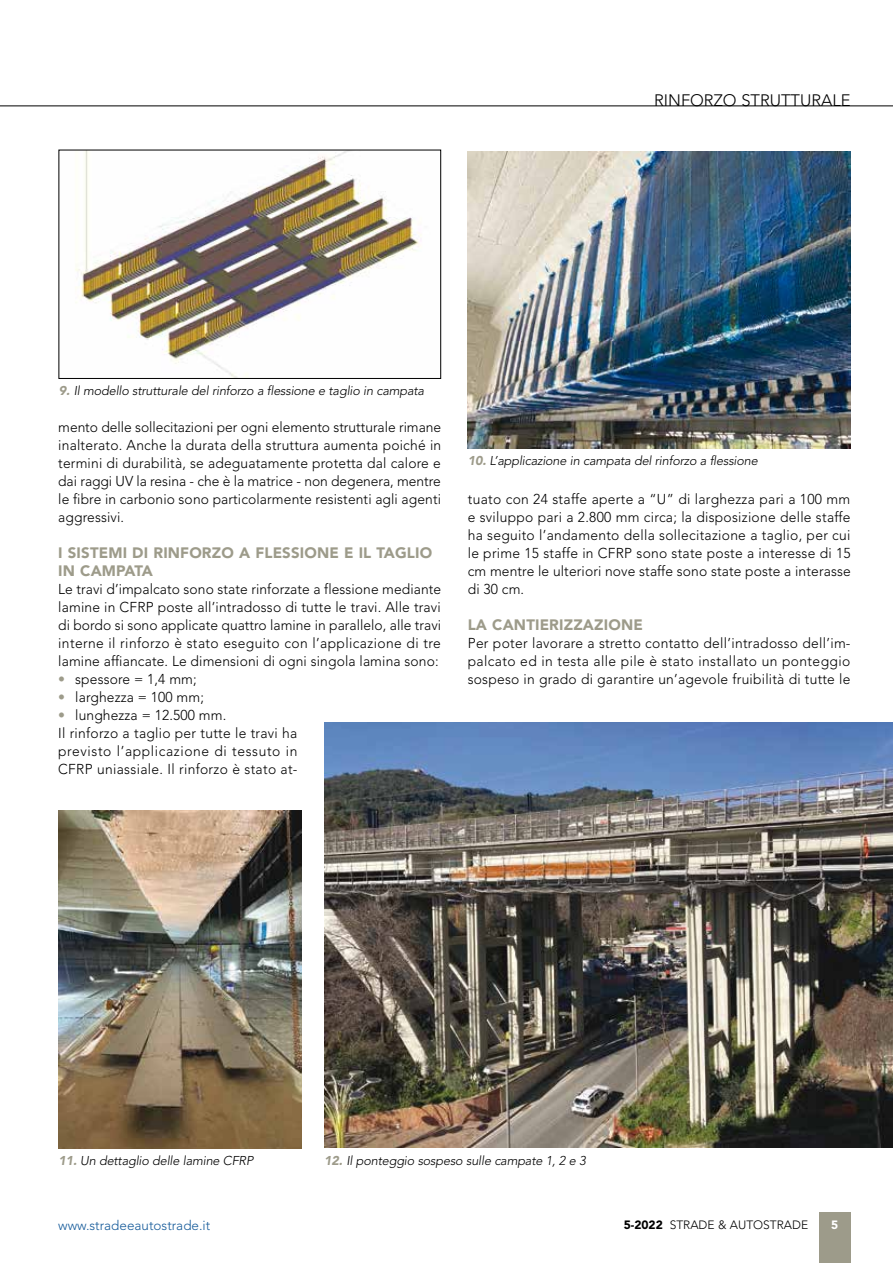
<style>
.page{position:relative;width:893px;height:1263px;background:#fff}
.page>*{position:absolute;margin:0;border:0;box-sizing:border-box;transform-origin:0 0}
.t1{font:300 16.5px "Avenir";color:#000}
.t2{font:900 15px/18px "Avenir";letter-spacing:.01em;color:#9d9b8a}
.t3{font:300 14.25px/18px "Avenir";letter-spacing:.01em;color:#000;text-align:justify}
.t4{font:300 13.5px "Avenir";color:#165b9a}
.t5{font:italic 300 12.75px "Avenir";letter-spacing:-.015em;color:#000}
.t6{font:300 12px "Avenir";color:#000}
.t7{font:900 12px "Avenir";color:#fff}
.s1{font-weight:900;color:#9d9b8a}
.s2{color:#9d9b8a}
.s3{font-weight:900}
</style>
<div class="page">
<hr style="left:0;top:106px;width:893px;height:1px;background:#000">
<div style="left:819px;top:1212px;width:31px;height:51px;background:#9d9b8a"></div>
<img style="left:75px;top:152px;width:346px;height:225px">
<div style="left:59px;top:150px;width:382px;height:229px;border:1px solid #000"></div>
<img style="left:468px;top:151px;width:382px;height:298px">
<img style="left:58px;top:810px;width:243px;height:339px">
<img style="left:324px;top:722px;width:569px;height:426px">
<p class="t1" style="left:654px;top:90px;width:198px">RINFORZO STRUTTURALE</p>
<p class="t5" style="left:59px;top:383px;width:367px"><span class="s1">9.</span> Il modello strutturale del rinforzo a flessione e taglio in campata</p>
<p class="t3" style="left:58px;top:418px;width:384px">mento delle sollecitazioni per ogni elemento strutturale rimane inalterato. Anche la durata della struttura aumenta poiché in termini di durabilità, se adeguatamente protetta dal calore e dai raggi UV la resina - che è la matrice - non degenera, mentre le fibre in carbonio sono particolarmente resistenti agli agenti aggressivi.</p>
<p class="t2" style="left:58px;top:544px;width:375px">I SISTEMI DI RINFORZO A FLESSIONE E IL TAGLIO<br>IN CAMPATA</p>
<p class="t3" style="left:58px;top:580px;width:384px">Le travi d’impalcato sono state rinforzate a flessione mediante lamine in CFRP poste all’intradosso di tutte le travi. Alle travi di bordo si sono applicate quattro lamine in parallelo, alle travi interne il rinforzo è stato eseguito con l’applicazione di tre lamine affiancate. Le dimensioni di ogni singola lamina sono:</p>
<p class="t3" style="left:58px;top:670px;width:140px"><span class="s2">•</span> spessore = 1,4 mm;</p>
<p class="t3" style="left:58px;top:688px;width:147px"><span class="s2">•</span> larghezza = 100 mm;</p>
<p class="t3" style="left:58px;top:706px;width:241px;text-align:left"><span class="s2">•</span> lunghezza = 12.500 mm.<br>Il rinforzo a taglio per tutte le travi ha previsto l’applicazione di tessuto in CFRP uniassiale. Il rinforzo è stato at-</p>
<p class="t5" style="left:468px;top:453px;width:292px"><span class="s1">10.</span> L’applicazione in campata del rinforzo a flessione</p>
<p class="t3" style="left:468px;top:490px;width:385px">tuato con 24 staffe aperte a “U” di larghezza pari a 100 mm e sviluppo pari a 2.800 mm circa; la disposizione delle staffe ha seguito l’andamento della sollecitazione a taglio, per cui le prime 15 staffe in CFRP sono state poste a interesse di 15 cm mentre le ulteriori nove staffe sono state poste a interasse di 30 cm.</p>
<p class="t2" style="left:468px;top:616px;width:177px">LA CANTIERIZZAZIONE</p>
<p class="t3" style="left:468px;top:634px;width:384px">Per poter lavorare a stretto contatto dell’intradosso dell’im&shy;palcato ed in testa alle pile è stato installato un ponteggio sospeso in grado di garantire un’agevole fruibilità di tutte le</p>
<p class="t5" style="left:58px;top:1153px;width:196px"><span class="s1">11.</span> Un dettaglio delle lamine CFRP</p>
<p class="t5" style="left:324px;top:1153px;width:263px"><span class="s1">12.</span> Il ponteggio sospeso sulle campate 1, 2 e 3</p>
<p class="t4" style="left:58px;top:1217px;width:154px">www.stradeeautostrade.it</p>
<p class="t6" style="left:624px;top:1217px;width:186px"><span class="s3">5-2022</span> STRADE &amp; AUTOSTRADE</p>
<p class="t7" style="left:831px;top:1217px;width:9px">5</p>
</div>
